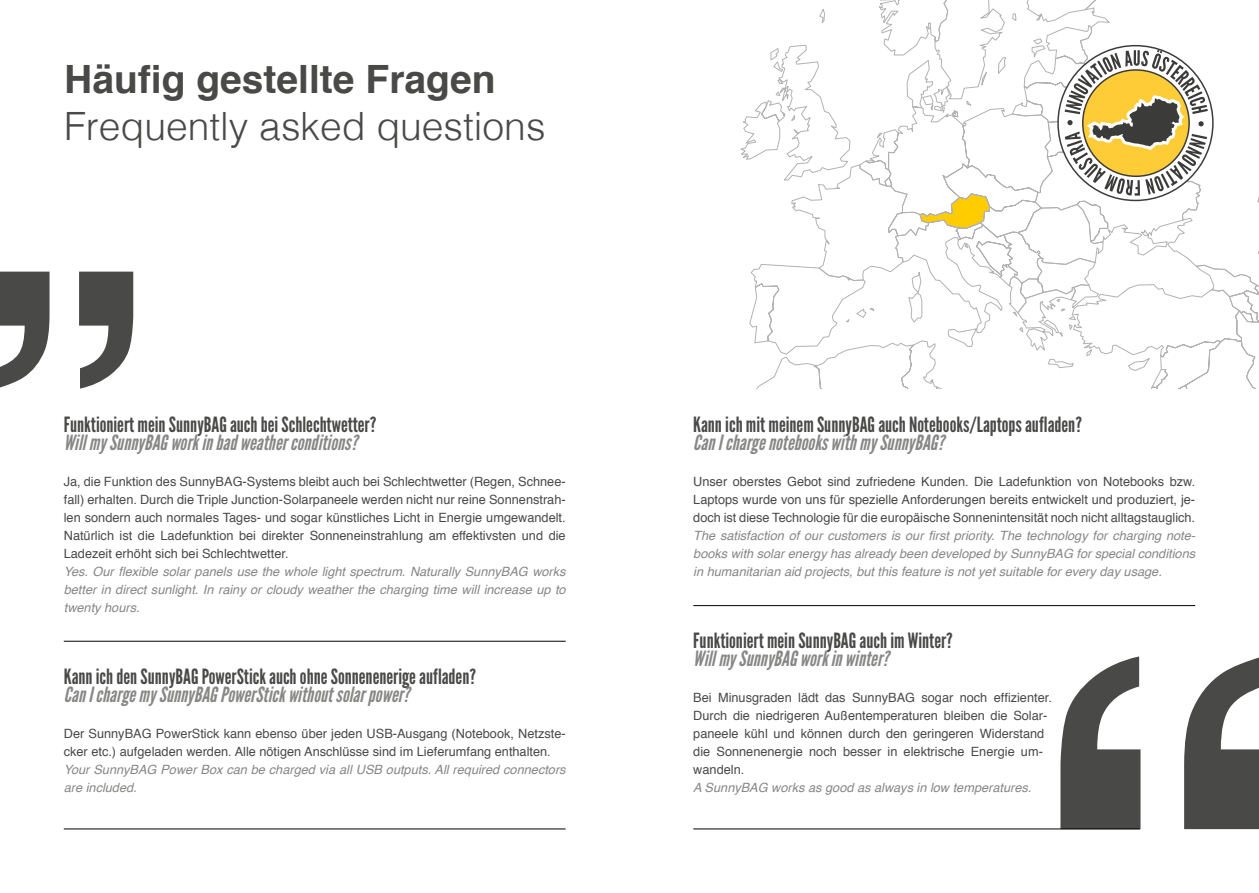
<style>
.page{position:relative;width:1259px;height:893px;background:#fff}
.page>*{position:absolute;margin:0;border:0;box-sizing:border-box;transform-origin:0 0}
.t1{font:300 39px "Helvetica";color:#494948}
.t2{font:700 39px "Helvetica";color:#494948}
.t3{font:21px "League Gothic";color:#494948}
.t4{font:italic 21px "League Gothic";color:#878786}
.t5{font:12.75px/18px "Helvetica";color:#494948;text-align:justify}
.t6{font:italic 12.75px/18px "Helvetica";color:#878786;text-align:justify}
</style>
<div class="page">
<svg style="left:0;top:272px;width:133px;height:117px"></svg>
<svg style="left:1060px;top:656px;width:199px;height:173px"></svg>
<hr style="left:64px;top:829px;width:502px;height:1px;background:#000">
<hr style="left:64px;top:641px;width:502px;height:1px;background:#000">
<hr style="left:693px;top:605px;width:502px;height:1px;background:#000">
<hr style="left:693px;top:829px;width:447px;height:1px;background:#000">
<svg style="left:740px;top:0;width:515px;height:388px"></svg>
<svg style="left:1011px;top:314px;width:246px;height:51px"></svg>
<svg style="left:1257px;top:314px;width:2px;height:9px"></svg>
<svg style="left:1007px;top:0;width:252px;height:314px"></svg>
<svg style="left:1058px;top:46px;width:154px;height:154px"></svg>
<svg style="left:1064px;top:50px;width:143px;height:146px"></svg>
<h1 class="t2" style="left:64px;top:48px;width:433px">Häufig gestellte Fragen</h1>
<h1 class="t1" style="left:64px;top:93px;width:483px">Frequently asked questions</h1>
<h2 class="t3" style="left:64px;top:412px;width:314px">Funktioniert mein SunnyBAG auch bei Schlechtwetter?</h2>
<h2 class="t4" style="left:64px;top:430px;width:295px">Will my SunnyBAG work in bad weather conditions?</h2>
<p class="t5" style="left:64px;top:473px;width:503px">Ja, die Funktion des SunnyBAG-Systems bleibt auch bei Schlechtwetter (Regen, Schnee&shy;fall) erhalten. Durch die Triple Junction-Solarpaneele werden nicht nur reine Sonnenstrah&shy;len sondern auch normales Tages- und sogar künstliches Licht in Energie umgewandelt.<br>Natürlich ist die Ladefunktion bei direkter Sonneneinstrahlung am effektivsten und die Ladezeit erhöht sich bei Schlechtwetter.</p>
<p class="t6" style="left:64px;top:563px;width:503px">Yes. Our flexible solar panels use the whole light spectrum. Naturally SunnyBAG works better in direct sunlight. In rainy or cloudy weather the charging time will increase up to twenty hours.</p>
<h2 class="t3" style="left:64px;top:664px;width:414px">Kann ich den SunnyBAG PowerStick auch ohne Sonnenenerige aufladen?</h2>
<h2 class="t4" style="left:64px;top:682px;width:347px">Can I charge my SunnyBAG PowerStick without solar power?</h2>
<p class="t5" style="left:64px;top:725px;width:503px">Der SunnyBAG PowerStick kann ebenso über jeden USB-Ausgang (Notebook, Netzste&shy;cker etc.) aufgeladen werden. Alle nötigen Anschlüsse sind im Lieferumfang enthalten.</p>
<p class="t6" style="left:64px;top:761px;width:503px">Your SunnyBAG Power Box can be charged via all USB outputs. All required connectors are included.</p>
<h2 class="t3" style="left:693px;top:412px;width:390px">Kann ich mit meinem SunnyBAG auch Notebooks/Laptops aufladen?</h2>
<h2 class="t4" style="left:693px;top:430px;width:252px">Can I charge notebooks with my SunnyBAG?</h2>
<p class="t5" style="left:693px;top:473px;width:503px">Unser oberstes Gebot sind zufriedene Kunden. Die Ladefunktion von Notebooks bzw.<br>Laptops wurde von uns für spezielle Anforderungen bereits entwickelt und produziert, je&shy;doch ist diese Technologie für die europäische Sonnenintensität noch nicht alltagstauglich.</p>
<p class="t6" style="left:693px;top:527px;width:503px">The satisfaction of our customers is our first priority. The technology for charging note&shy;books with solar energy has already been developed by SunnyBAG for special conditions in humanitarian aid projects, but this feature is not yet suitable for every day usage.</p>
<h2 class="t3" style="left:693px;top:628px;width:261px">Funktioniert mein SunnyBAG auch im Winter?</h2>
<h2 class="t4" style="left:693px;top:646px;width:197px">Will my SunnyBAG work in winter?</h2>
<p class="t5" style="left:693px;top:689px;width:360px;text-align:left">Bei Minusgraden lädt das SunnyBAG sogar noch effizienter.<br>Durch die niedrigeren Außentemperaturen bleiben die Solar&shy;paneele kühl und können durch den geringeren Widerstand die Sonnenenergie noch besser in elektrische Energie um&shy;wandeln.</p>
<p class="t6" style="left:693px;top:779px;width:340px">A SunnyBAG works as good as always in low temperatures.</p>
</div>
